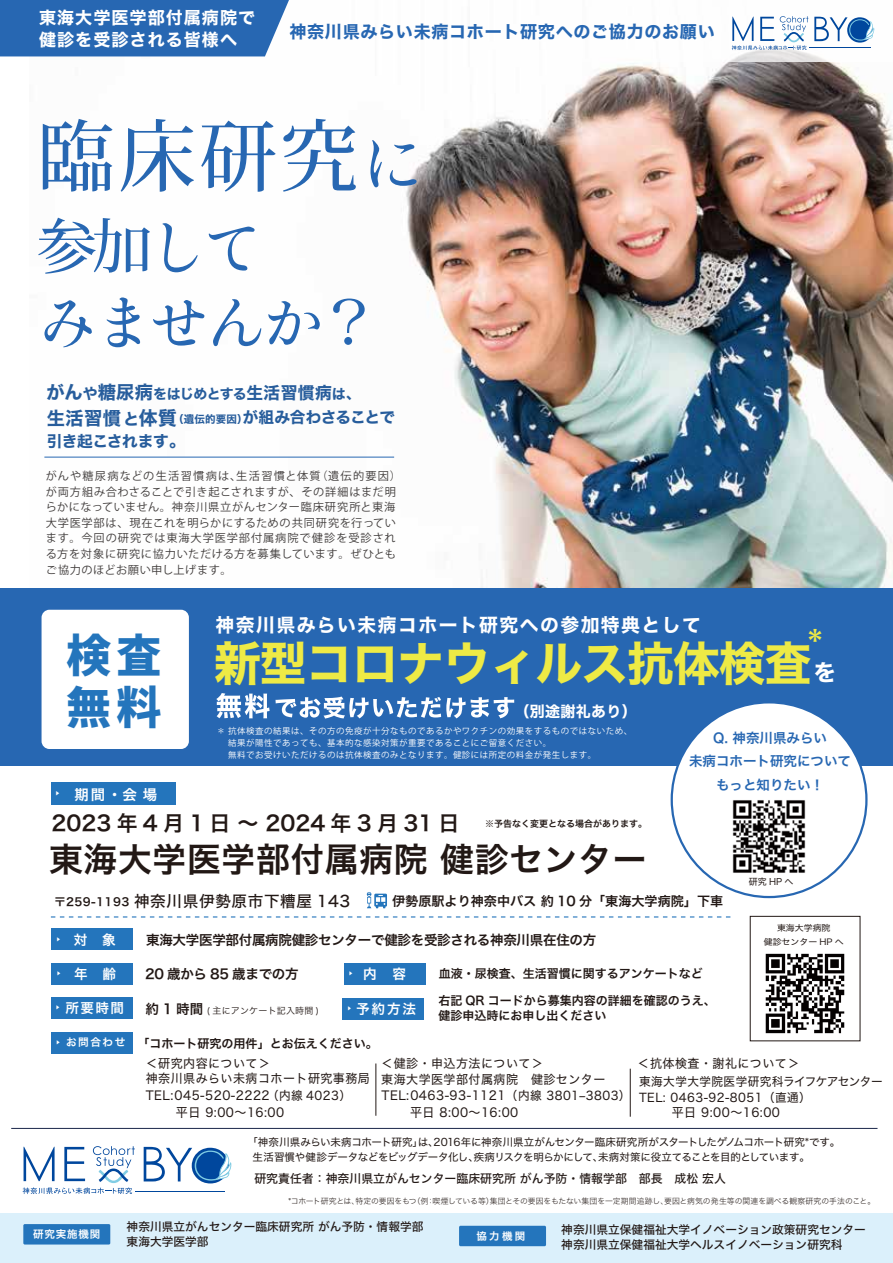
<style>
.page{position:relative;width:893px;height:1263px;background:#fff}
.page>*{position:absolute;margin:0;border:0;box-sizing:border-box;transform-origin:0 0}
.t1{font:500 78px "Ryo Disp Plus N";color:#2767b2}
.t2{font:500 60px/75.3px "Ryo Disp Plus N";letter-spacing:-.06em;color:#2767b2}
.t3{font:46.8px "Hiragino Sans W7";letter-spacing:-.02em;color:#eeea45}
.t4{font:800 45px/52.2px "Source Han Sans JP";color:#2475bc}
.t5{font:33.75px "Hiragino Sans W6";letter-spacing:.02em;color:#221815}
.t6{font:21px "Hiragino Sans W6";letter-spacing:.25em;color:#221815}
.t7{font:18.75px "Hiragino Sans W7";letter-spacing:.08em;color:#fff}
.t8{font:18.3px "Hiragino Sans W7";color:#275d9c}
.t9{font:17.4px "Hiragino Sans W7";color:#eeea45}
.t10{font:17.1px "Hiragino Sans W7";letter-spacing:.04em;color:#2767b2}
.t11{font:17.1px/21.9px "Hiragino Sans W7";letter-spacing:.06em;color:#fff}
.t12{font:15.6px "Hiragino Sans W7";letter-spacing:-.025em;color:#275d9c}
.t13{font:15.6px "Hiragino Sans W5";letter-spacing:.04em;color:#221815}
.t14{font:15px "Hiragino Sans W7";letter-spacing:.02em;color:#fff}
.t15{font:14.4px "Hiragino Sans W6";color:#fff}
.t16{font:13.95px "Hiragino Sans W7";letter-spacing:-.045em;color:#275d9c}
.t17{font:13.65px "Hiragino Sans W6";letter-spacing:.12em;color:#fff}
.t18{font:13.5px "Hiragino Sans W6";letter-spacing:-.02em;color:#221815}
.t19{font:13.5px/23.7px "Hiragino Sans W6";color:#2767b2;text-align:center}
.t20{font:13.05px "Hiragino Sans W6";color:#221815}
.t21{font:12.45px/15.5px "Hiragino Sans W4";letter-spacing:.04em;color:#221815}
.t22{font:12px "Hiragino Sans W6";color:#221815}
.t23{font:12px/16px "Hiragino Sans W4";letter-spacing:.04em;color:#221815}
.t24{font:12px "Hiragino Sans W5";color:#221815}
.t25{font:11.7px/15px "Hiragino Sans W5";color:#221815}
.t26{font:11.25px/15.6px "Koz Go Pr 6 N";letter-spacing:.06em;color:#3e3a39}
.t27{font:10.5px/15px "Hiragino Sans W4";letter-spacing:-.03em;color:#221815}
.t28{font:10.5px "Hiragino Sans W6";letter-spacing:.08em;color:#fff}
.t29{font:10.35px "Hiragino Sans W6";color:#fff}
.t30{font:9px "Hiragino Sans W6";color:#221815}
.t31{font:9px "Hiragino Sans W3";letter-spacing:.02em;color:#221815}
.t32{font:9px "Hiragino Sans W4";color:#221815}
.t33{font:8.55px/12.3px "Koz Go Pr 6 N";letter-spacing:.06em;color:#fff}
.t34{font:8.55px/14.1px "Hiragino Sans W4";color:#221815;text-align:center;scale:1.05 1}
.t35{font:7.8px "Hiragino Sans W2";letter-spacing:-.015em;color:#221815}
.t36{font:4.65px "Koz Go Pr 6 N";color:#fff}
.t37{font:4.35px "Koz Go Pr 6 N";color:#fff}
.s1{font-size:63px}
.s2{font-size:18.3px}
.s3{font-size:14.85px}
.s4{font-size:16.8px}
.s5{font-size:16.05px}
.s6{font-size:18.75px}
.s7{font-size:10.5px}
.s8{font-size:22.65px;color:#fff}
.s9{font-family:"Hiragino Sans W6";font-size:11.1px}
.s10{font-family:"Hiragino Sans W6";font-size:13.5px}
.s11{font-size:12px}
</style>
<div class="page">
<div style="left:0;top:1213px;width:893px;height:50px;background:#dbf0fb"></div>
<img style="left:30px;top:56px;width:863px;height:532px">
<div style="left:0;top:588px;width:893px;height:178px;background:#2767b2"></div>
<div style="left:42px;top:610px;width:147px;height:139px;background:#fff;border-radius:8px"></div>
<div style="left:672px;top:702px;width:194px;height:195px;background:#fff;border-radius:50%"></div>
<div style="left:23px;top:1224px;width:87px;height:20px;background:#2475bc;border-radius:2px"></div>
<div style="left:459px;top:1226px;width:87px;height:20px;background:#2475bc;border-radius:2px"></div>
<div style="left:51px;top:782px;width:125px;height:23px;background:#2475bc"></div>
<svg style="left:366px;top:892px;width:21px;height:16px"></svg>
<svg style="left:51px;top:916px;width:679px;height:1px"></svg>
<div style="left:51px;top:928px;width:82px;height:22px;background:#2475bc"></div>
<div style="left:52px;top:963px;width:81px;height:21px;background:#2475bc"></div>
<div style="left:344px;top:963px;width:81px;height:22px;background:#2475bc"></div>
<div style="left:342px;top:998px;width:82px;height:21px;background:#2475bc"></div>
<div style="left:51px;top:997px;width:81px;height:22px;background:#2475bc"></div>
<div style="left:0;top:0;width:289px;height:56px;background:#2767b2"></div>
<hr style="left:44px;top:457px;width:350px;height:1px;background:#2767b2">
<svg style="left:23px;top:1146px;width:112px;height:48px"></svg>
<hr style="left:135px;top:1191px;width:90px;height:1px;background:#00479d">
<svg style="left:144px;top:1147px;width:88px;height:36px"></svg>
<div style="left:372px;top:0;width:521px;height:62px;background:#fefefe"></div>
<svg style="left:732px;top:16px;width:76px;height:34px"></svg>
<hr style="left:809px;top:48px;width:61px;height:1px;background:#00479d">
<svg style="left:814px;top:17px;width:61px;height:26px"></svg>
<svg style="left:216px;top:693px;width:54px;height:25px"></svg>
<svg style="left:276px;top:696px;width:238px;height:22px"></svg>
<img style="left:755px;top:953px;width:100px;height:89px">
<img style="left:732px;top:800px;width:74px;height:73px">
<div style="left:51px;top:1032px;width:82px;height:22px;background:#2475bc"></div>
<hr style="left:11px;top:1128px;width:866px;height:1px;background:#192549">
<hr style="left:376px;top:1063px;width:1px;height:53px;background:#221815">
<hr style="left:630px;top:1069px;width:1px;height:48px;background:#221815">
<h3 class="t11" style="left:39px;top:7px;width:218px">東海大学医学部付属病院で健診を受診される皆様へ</h3>
<h3 class="t10" style="left:289px;top:18px;width:427px">神奈川県みらい未病コホート研究へのご協力のお願い</h3>
<h1 class="t1" style="left:37px;top:107px;width:389px">臨床研究<span class="s1">に</span></h1>
<h2 class="t2" style="left:37px;top:209px;width:344px">参加して<br>みませんか？</h2>
<p class="t16" style="left:46px;top:383px;width:315px"><span class="s2">がん</span><span class="s3">や</span><span class="s2">糖尿病</span>をはじめとする<span class="s4">生活習慣病</span>は、</p>
<h3 class="t8" style="left:47px;top:404px;width:76px">生活習慣</h3>
<h3 class="t12" style="left:47px;top:429px;width:139px">引き起こされます。</h3>
<h3 class="t12" style="left:123px;top:405px;width:273px"><span class="s5">と</span><span class="s6">体質</span><span class="s7">（遺伝的要因）</span>が組み合わさることで</h3>
<p class="t26" style="left:46px;top:468px;width:357px">がんや糖尿病などの生活習慣病は、生活習慣と体質（遺伝的要因）が両方組み合わさることで引き起こされますが、その詳細はまだ明らかになっていません。神奈川県立がんセンター臨床研究所と東海大学医学部は、現在これを明らかにするための共同研究を行っています。今回の研究では東海大学医学部付属病院で健診を受診される方を対象に研究に協力いただける方を募集しています。ぜひともご協力のほどお願い申し上げます。</p>
<h3 class="t7" style="left:216px;top:610px;width:487px">神奈川県みらい未病コホート研究への参加特典として</h3>
<h3 class="t3" style="left:214px;top:627px;width:624px">新型コロナウィルス抗体検査<span class="s8">を</span></h3>
<h3 class="t9" style="left:806px;top:622px;width:19px">＊</h3>
<h3 class="t4" style="left:66px;top:630px;width:97px">検査無料</h3>
<h3 class="t14" style="left:515px;top:699px;width:124px">（別途謝礼あり）</h3>
<p class="t33" style="left:217px;top:724px;width:417px">＊ 抗体検査の結果は、その方の免疫が十分なものであるかやワクチンの効果をするものではないため、　 結果が陽性であっても、基本的な感染対策が重要であることにご留意ください。<br>　 無料でお受けいただけるのは抗体検査のみとなります。健診には所定の料金が発生します。</p>
<p class="t19" style="left:689px;top:725px;width:163px">Q. 神奈川県みらい<br>未病コホート研究についてもっと知りたい！</p>
<p class="t36" style="left:55px;top:791px;width:6px">▶</p>
<p class="t15" style="left:74px;top:781px;width:84px">期間・会 場</p>
<h3 class="t6" style="left:52px;top:804px;width:409px">2023年4月1日 ～ 2024年3月31日</h3>
<p class="t30" style="left:485px;top:815px;width:163px">※予告なく変更となる場合があります。</p>
<h3 class="t5" style="left:49px;top:828px;width:599px">東海大学医学部付属病院 健診センター</h3>
<h3 class="t13" style="left:54px;top:887px;width:297px"><span class="s9">〒259-1193</span> 神奈川県伊勢原市下糟屋 143</h3>
<p class="t20" style="left:392px;top:889px;width:333px">伊勢原駅より神奈中バス 約 10 分「東海大学病院」下車</p>
<p class="t37" style="left:56px;top:936px;width:6px">▶</p>
<p class="t17" style="left:74px;top:927px;width:43px">対 象</p>
<p class="t37" style="left:56px;top:971px;width:6px">▶</p>
<p class="t17" style="left:74px;top:961px;width:43px">年 齢</p>
<p class="t18" style="left:145px;top:962px;width:155px">20 歳から 85 歳までの方</p>
<p class="t37" style="left:349px;top:971px;width:6px">▶</p>
<p class="t17" style="left:363px;top:962px;width:44px">内 容</p>
<p class="t18" style="left:146px;top:927px;width:452px">東海大学医学部付属病院健診センターで健診を受診される神奈川県在住の方</p>
<p class="t22" style="left:439px;top:963px;width:265px">血液・尿検査、生活習慣に関するアンケートなど</p>
<p class="t37" style="left:56px;top:1005px;width:6px">▶</p>
<p class="t17" style="left:66px;top:996px;width:60px">所要時間</p>
<p class="t37" style="left:347px;top:1006px;width:6px">▶</p>
<p class="t22" style="left:137px;top:1032px;width:242px">「コホート研究の用件」とお伝えください。</p>
<p class="t17" style="left:356px;top:996px;width:62px">予約方法</p>
<p class="t31" style="left:146px;top:1003px;width:175px"><span class="s10">約 1 時間</span> ( 主にアンケート記入時間 )</p>
<p class="t37" style="left:56px;top:1040px;width:6px">▶</p>
<p class="t28" style="left:66px;top:1033px;width:61px">お問合わせ</p>
<p class="t22" style="left:438px;top:989px;width:279px">右記 QR コードから募集内容の詳細を確認のうえ、</p>
<p class="t22" style="left:438px;top:1004px;width:169px">健診申込時にお申し出ください</p>
<p class="t32" style="left:749px;top:873px;width:46px">研究 HP へ</p>
<p class="t34" style="left:764px;top:920px;width:78px">東海大学病院<br>健診センター HP へ</p>
<p class="t21" style="left:146px;top:1054px;width:226px">＜研究内容について＞<br>神奈川県みらい未病コホート研究事務局</p>
<p class="t21" style="left:146px;top:1086px;width:207px">TEL:045-520-2222<span class="s11">（内線 4023）</span></p>
<p class="t21" style="left:381px;top:1055px;width:226px">＜健診・申込方法について＞<br>東海大学医学部付属病院　健診センター</p>
<p class="t21" style="left:382px;top:1087px;width:250px">TEL:0463-93-1121<span class="s11">（内線 3801‒3803）</span></p>
<p class="t21" style="left:176px;top:1103px;width:110px">平日 9:00～16:00</p>
<p class="t21" style="left:410px;top:1104px;width:110px">平日 8:00～16:00</p>
<p class="t21" style="left:638px;top:1055px;width:163px">＜抗体検査・謝礼について＞</p>
<p class="t23" style="left:639px;top:1072px;width:245px">東海大学大学院医学研究科ライフケアセンター<br>TEL: 0463-92-8051（直通）</p>
<p class="t21" style="left:672px;top:1104px;width:110px">平日 9:00～16:00</p>
<p class="t27" style="left:253px;top:1134px;width:589px;text-indent:-5px">「神奈川県みらい未病コホート研究」は、2016年に神奈川県立がんセンター臨床研究所がスタートしたゲノムコホート研究*です。生活習慣や健診データなどをビッグデータ化し、疾病リスクを明らかにして、未病対策に役立てることを目的としています。</p>
<p class="t24" style="left:254px;top:1167px;width:473px">研究責任者：神奈川県立がんセンター臨床研究所 がん予防・情報学部　部長　成松 宏人</p>
<p class="t35" style="left:288px;top:1194px;width:588px">*コホート研究とは、特定の要因をもつ（例：喫煙している等）集団とその要因をもたない集団を一定期間追跡し、要因と病気の発生等の関連を調べる観察研究の手法のこと。</p>
<p class="t25" style="left:127px;top:1218px;width:298px">神奈川県立がんセンター臨床研究所 がん予防・情報学部東海大学医学部</p>
<p class="t28" style="left:33px;top:1225px;width:69px">研究実施機関</p>
<p class="t29" style="left:476px;top:1227px;width:50px">協力機関</p>
<p class="t25" style="left:561px;top:1222px;width:306px;line-height:14.5px">神奈川県立保健福祉大学イノベーション政策研究センター神奈川県立保健福祉大学ヘルスイノベーション研究科</p>
</div>
